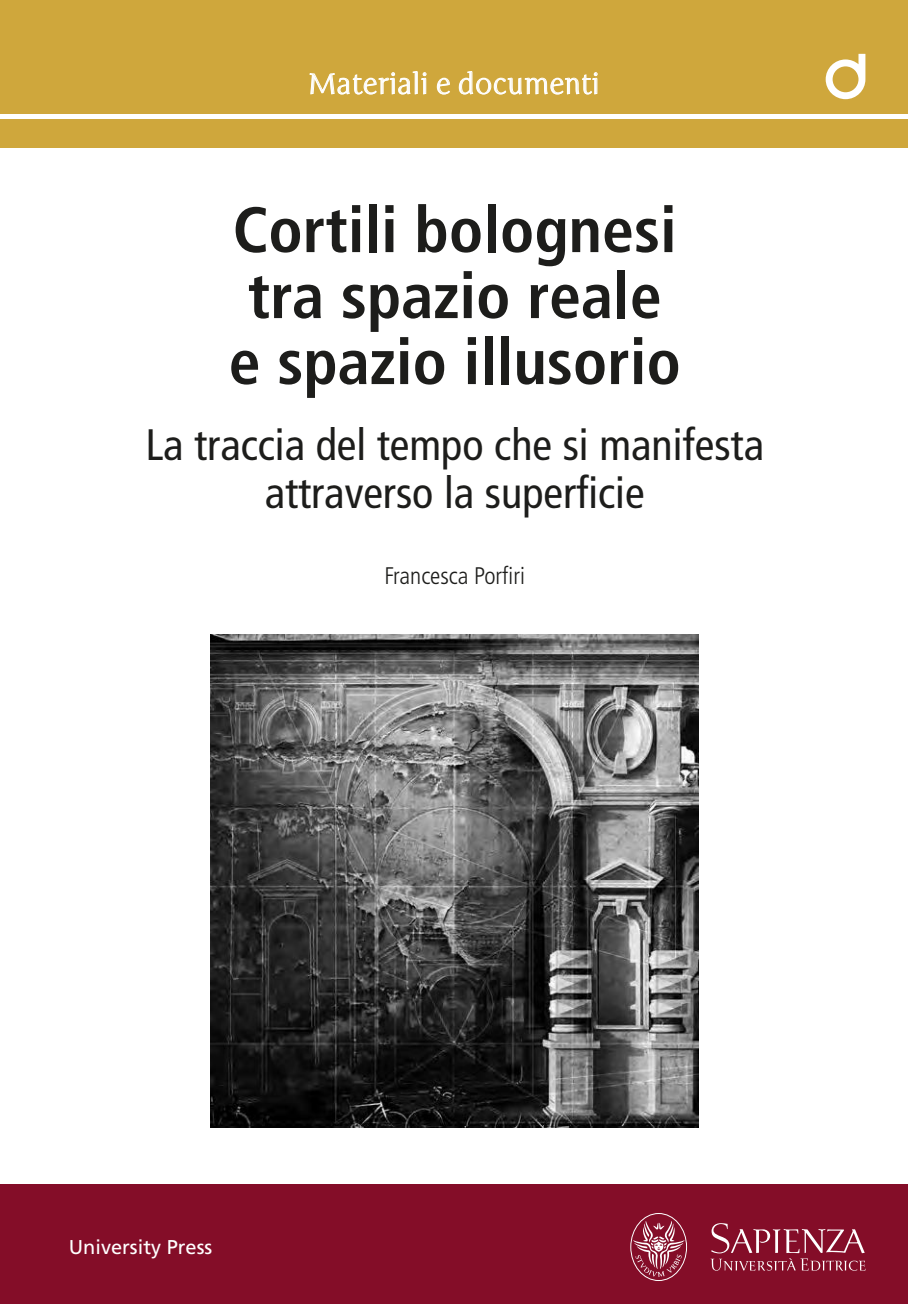
<style>
.page{position:relative;width:908px;height:1304px;background:#fff}
.page>*{position:absolute;margin:0;border:0;box-sizing:border-box;transform-origin:0 0}
.Titolo{font:700 condensed 64px/66px "Frutiger LT Std";color:#1d1d1b}
.Sottotitolo{font:condensed 44px/48px "Frutiger LT Std";color:#1d1d1b;text-align:center}
.t1{font:28px "Sapienza";color:#fff}
.Autore__dopo_sottoti{font:300 condensed 24px "Frutiger LT Std";color:#1d1d1b}
.www_editricesapienza{font:20px "Frutiger LT Std";color:#fff}
</style>
<div class="page">
<div style="left:1px;top:1185px;width:906px;height:119px;background:#840d28"></div>
<div style="left:0;top:1185px;width:44px;height:119px;background:#840d28"></div>
<svg style="left:630px;top:1213px;width:56px;height:68px"></svg>
<svg style="left:710px;top:1223px;width:155px;height:48px"></svg>
<div style="left:1px;top:119px;width:906px;height:28px;background:#cfa73c"></div>
<div style="left:1px;top:0;width:906px;height:113px;background:#cfa73c"></div>
<div style="left:0;top:0;width:44px;height:113px;background:#cfa73c"></div>
<svg style="left:309px;top:71px;width:117px;height:24px"></svg>
<svg style="left:436px;top:78px;width:14px;height:17px"></svg>
<svg style="left:458px;top:71px;width:139px;height:24px"></svg>
<div style="left:0;top:119px;width:44px;height:28px;background:#cfa73c"></div>
<svg style="left:825px;top:54px;width:40px;height:45px"></svg>
<img style="left:210px;top:635px;width:488px;height:493px">
<p class="t1" style="left:308px;top:67px;width:293px">Materiali e documenti</p>
<p class="Titolo" style="left:228px;top:197px;width:453px">Cortili bolognesi tra spazio reale e spazio illusorio</p>
<p class="Sottotitolo" style="left:145px;top:422px;width:620px">La traccia del tempo che si manifesta attraverso la superficie</p>
<p class="Autore__dopo_sottoti" style="left:384px;top:562px;width:142px">Francesca Porfiri</p>
<p class="www_editricesapienza" style="left:69px;top:1235px;width:145px">University Press</p>
</div>
